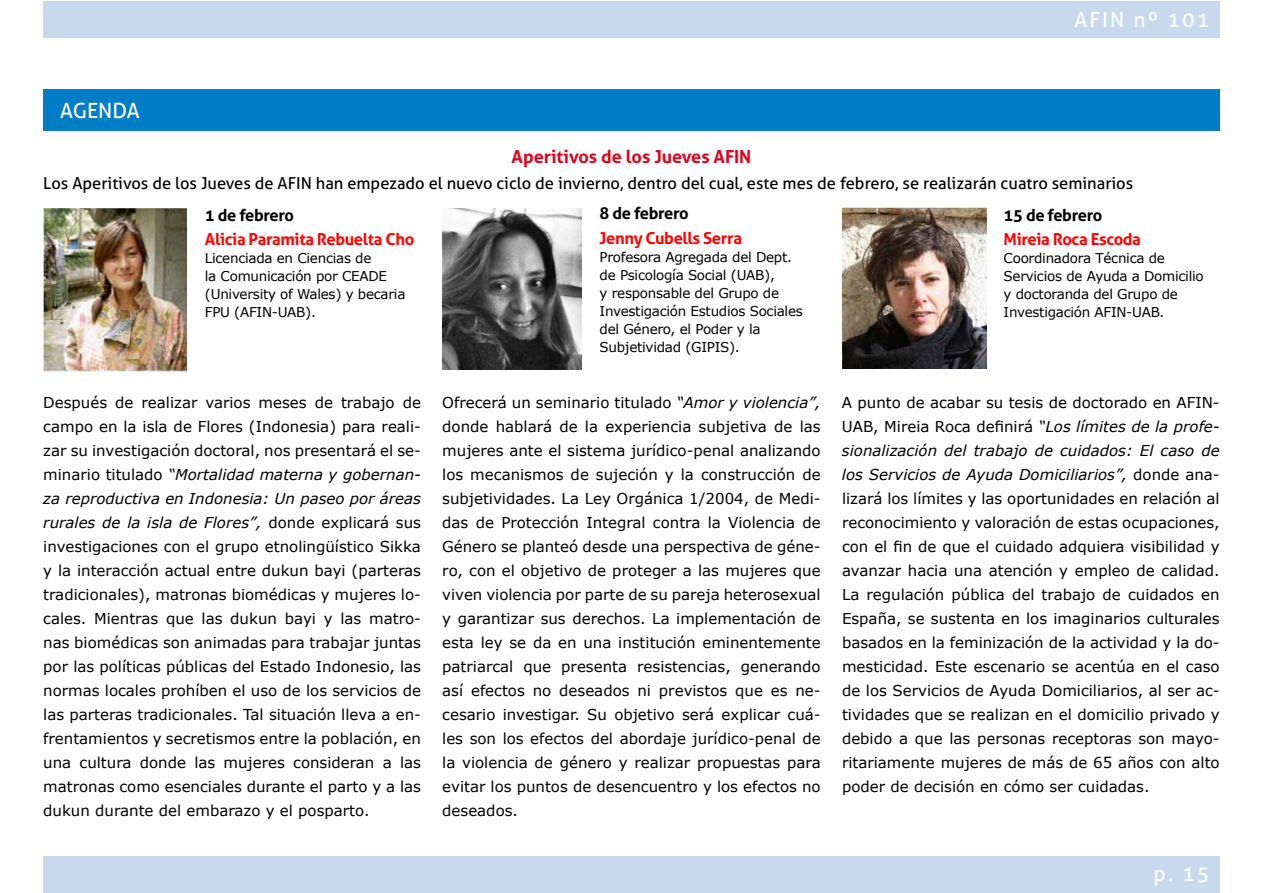
<style>
.page{position:relative;width:1263px;height:893px;background:#fff}
.page>*{position:absolute;margin:0;border:0;box-sizing:border-box;transform-origin:0 0}
.t1{font:21px "Aller";letter-spacing:.1em;color:#fff}
.t2{font:700 18px "Aller";color:#e2001a}
.t3{font:16.5px "Aller";color:#000}
.t4{font:700 16.5px "Aller";letter-spacing:-.02em;color:#f00}
.t5{font:700 16.5px "Aller";letter-spacing:-.02em;color:#000}
.t6{font:15px/24px "Verdana";color:#000;text-align:justify}
.t7{font:13.5px/18px "Verdana";letter-spacing:-.02em;color:#000}
.s1{font-style:italic}
</style>
<div class="page">
<div style="left:43px;top:1px;width:1177px;height:37px;background:#c8d9ee"></div>
<div style="left:43px;top:856px;width:1177px;height:37px;background:#c8d9ee"></div>
<div style="left:43px;top:89px;width:1177px;height:42px;background:#007dc5"></div>
<img style="left:842px;top:208px;width:144px;height:161px">
<img style="left:442px;top:208px;width:139px;height:162px">
<img style="left:44px;top:208px;width:142px;height:163px">
<h1 class="t1" style="left:60px;top:98px;width:81px">AGENDA</h1>
<h1 class="t1" style="left:1074px;top:7px;width:137px">AFIN nº 101</h1>
<p class="t2" style="left:512px;top:146px;width:241px">Aperitivos de los Jueves AFIN</p>
<p class="t3" style="left:43px;top:173px;width:1091px">Los Aperitivos de los Jueves de AFIN han empezado el nuevo ciclo de invierno, dentro del cual, este mes de febrero, se realizarán cuatro seminarios</p>
<p class="t5" style="left:205px;top:204px;width:91px">1 de febrero</p>
<p class="t4" style="left:205px;top:229px;width:211px">Alicia Paramita Rebuelta Cho</p>
<p class="t7" style="left:205px;top:249px;width:202px">Licenciada en Ciencias de<br>la Comunicación por CEADE (University of Wales) y becaria<br>FPU (AFIN-UAB).</p>
<p class="t5" style="left:600px;top:203px;width:91px">8 de febrero</p>
<p class="t4" style="left:600px;top:228px;width:144px">Jenny Cubells Serra</p>
<p class="t7" style="left:600px;top:248px;width:205px">Profesora Agregada del Dept. de Psicología Social (UAB),<br>y responsable del Grupo de<br>Investigación Estudios Sociales del Género, el Poder y la<br>Subjetividad (GIPIS).</p>
<p class="t5" style="left:1003px;top:204px;width:100px">15 de febrero</p>
<p class="t4" style="left:1003px;top:229px;width:139px">Mireia Roca Escoda</p>
<p class="t7" style="left:1003px;top:249px;width:202px">Coordinadora Técnica de<br>Servicios de Ayuda a Domicilio y doctoranda del Grupo de<br>Investigación AFIN-UAB.</p>
<p class="t6" style="left:43px;top:390px;width:379px">Después de realizar varios meses de trabajo de campo en la isla de Flores (Indonesia) para reali&shy;zar su investigación doctoral, nos presentará el se&shy;minario titulado <span class="s1">“Mortalidad materna y gobernan&shy;za reproductiva en Indonesia: Un paseo por áreas rurales de la isla de Flores”,</span> donde explicará sus investigaciones con el grupo etnolingüístico Sikka y la interacción actual entre dukun bayi (parteras tradicionales), matronas biomédicas y mujeres lo&shy;cales. Mientras que las dukun bayi y las matro&shy;nas biomédicas son animadas para trabajar juntas por las políticas públicas del Estado Indonesio, las normas locales prohíben el uso de los servicios de las parteras tradicionales. Tal situación lleva a en&shy;frentamientos y secretismos entre la población, en una cultura donde las mujeres consideran a las matronas como esenciales durante el parto y a las dukun durante del embarazo y el posparto.</p>
<p class="t6" style="left:442px;top:391px;width:380px">Ofrecerá un seminario titulado <span class="s1">“Amor y violencia”, </span>donde hablará de la experiencia subjetiva de las mujeres ante el sistema jurídico-penal analizando los mecanismos de sujeción y la construcción de subjetividades. La Ley Orgánica 1/2004, de Medi&shy;das de Protección Integral contra la Violencia de Género se planteó desde una perspectiva de géne&shy;ro, con el objetivo de proteger a las mujeres que viven violencia por parte de su pareja heterosexual y garantizar sus derechos. La implementación de esta ley se da en una institución eminentemente patriarcal que presenta resistencias, generando así efectos no deseados ni previstos que es ne&shy;cesario investigar. Su objetivo será explicar cuá&shy;les son los efectos del abordaje jurídico-penal de la violencia de género y realizar propuestas para evitar los puntos de desencuentro y los efectos no deseados.</p>
<p class="t6" style="left:842px;top:390px;width:379px">A punto de acabar su tesis de doctorado en AFIN-UAB, Mireia Roca definirá <span class="s1">“Los límites de la profe&shy;sionalización del trabajo de cuidados: El caso de los Servicios de Ayuda Domiciliarios”,</span> donde ana&shy;lizará los límites y las oportunidades en relación al reconocimiento y valoración de estas ocupaciones, con el fin de que el cuidado adquiera visibilidad y avanzar hacia una atención y empleo de calidad.<br>La regulación pública del trabajo de cuidados en España, se sustenta en los imaginarios culturales basados en la feminización de la actividad y la do&shy;mesticidad. Este escenario se acentúa en el caso de los Servicios de Ayuda Domiciliarios, al ser ac&shy;tividades que se realizan en el domicilio privado y debido a que las personas receptoras son mayo&shy;ritariamente mujeres de más de 65 años con alto poder de decisión en cómo ser cuidadas.</p>
<h1 class="t1" style="left:1153px;top:861px;width:57px">p. 15</h1>
</div>
